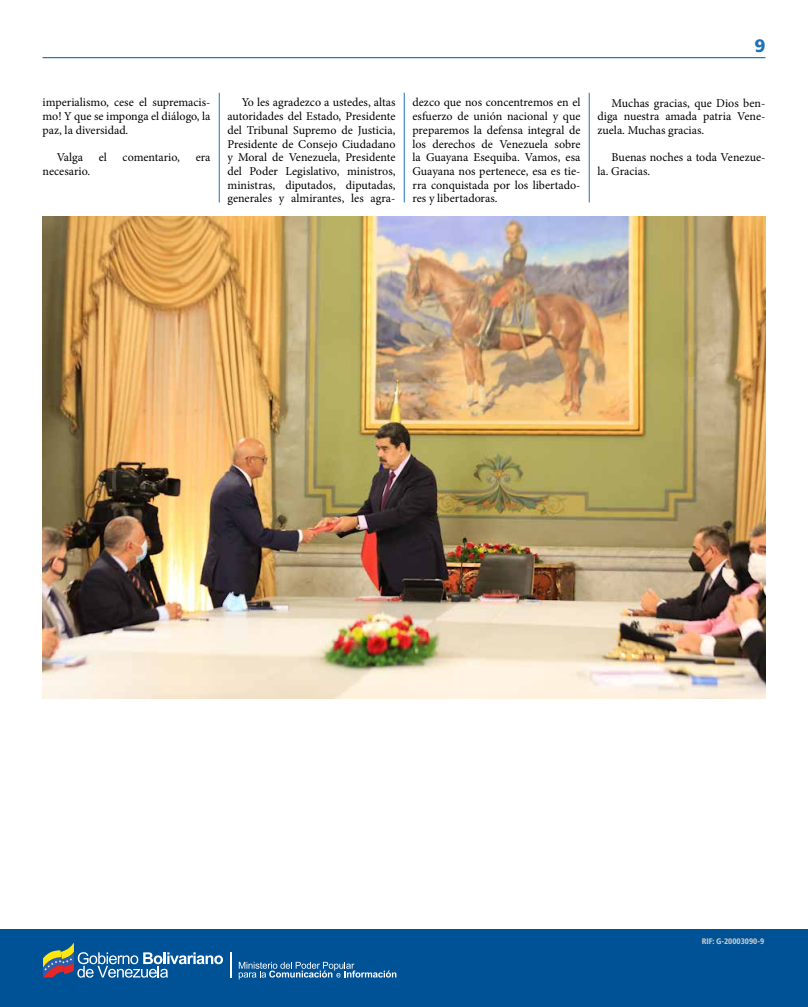
<style>
.page{position:relative;width:808px;height:1007px;background:#fff}
.page>*{position:absolute;margin:0;border:0;box-sizing:border-box;transform-origin:0 0}
.t1{font:900 18px "Frutiger LT Std";color:#1d71b8}
.t2{font:12px/13.7px "Minion Pro";color:#000;text-align:justify}
.t3{font:900 condensed 8px "Frutiger LT Std";color:#c6c6c6}
</style>
<div class="page">
<hr style="left:43px;top:57px;width:722px;height:1px;background:#005297">
<hr style="left:219px;top:93px;width:1px;height:109px;background:#1d71b8">
<hr style="left:404px;top:93px;width:1px;height:109px;background:#1d71b8">
<hr style="left:589px;top:93px;width:1px;height:109px;background:#1d71b8">
<div style="left:1px;top:928px;width:807px;height:78px;background:#005297"></div>
<svg style="left:231px;top:952px;width:1px;height:25px"></svg>
<svg style="left:43px;top:942px;width:180px;height:35px"></svg>
<svg style="left:239px;top:961px;width:157px;height:18px"></svg>
<img style="left:43px;top:216px;width:722px;height:482px">
<h1 class="t1" style="left:754px;top:35px;width:13px">9</h1>
<p class="t2" style="left:43px;top:96px;width:169px">imperialismo, cese el supremacis&shy;mo! Y que se imponga el diálogo, la paz, la diversidad.</p>
<p class="t2" style="left:57px;top:151px;width:28px">Valga</p>
<p class="t2" style="left:99px;top:151px;width:10px">el</p>
<p class="t2" style="left:123px;top:151px;width:59px">comentario,</p>
<p class="t2" style="left:196px;top:151px;width:16px">era</p>
<p class="t2" style="left:43px;top:164px;width:49px">necesario.</p>
<p class="t2" style="left:227px;top:96px;width:169px;text-indent:14px">Yo les agradezco a ustedes, altas autoridades del Estado, Presidente del Tribunal Supremo de Justicia, Presidente de Consejo Ciudadano y Moral de Venezuela, Presidente del Poder Legislativo, ministros, ministras, diputados, diputadas, generales y almirantes, les agra-</p>
<p class="t2" style="left:412px;top:96px;width:169px">dezco que nos concentremos en el esfuerzo de unión nacional y que preparemos la defensa integral de los derechos de Venezuela sobre la Guayana Esequiba. Vamos, esa Guayana nos pertenece, esa es tie&shy;rra conquistada por los libertado&shy;res y libertadoras.</p>
<p class="t2" style="left:597px;top:96px;width:169px;text-indent:14px">Muchas gracias, que Dios ben&shy;diga nuestra amada patria Vene&shy;zuela. Muchas gracias.</p>
<p class="t2" style="left:597px;top:151px;width:169px;text-indent:14px">Buenas noches a toda Venezue&shy;la. Gracias.</p>
<p class="t3" style="left:702px;top:936px;width:64px">RIF: G-20003090-9</p>
</div>
